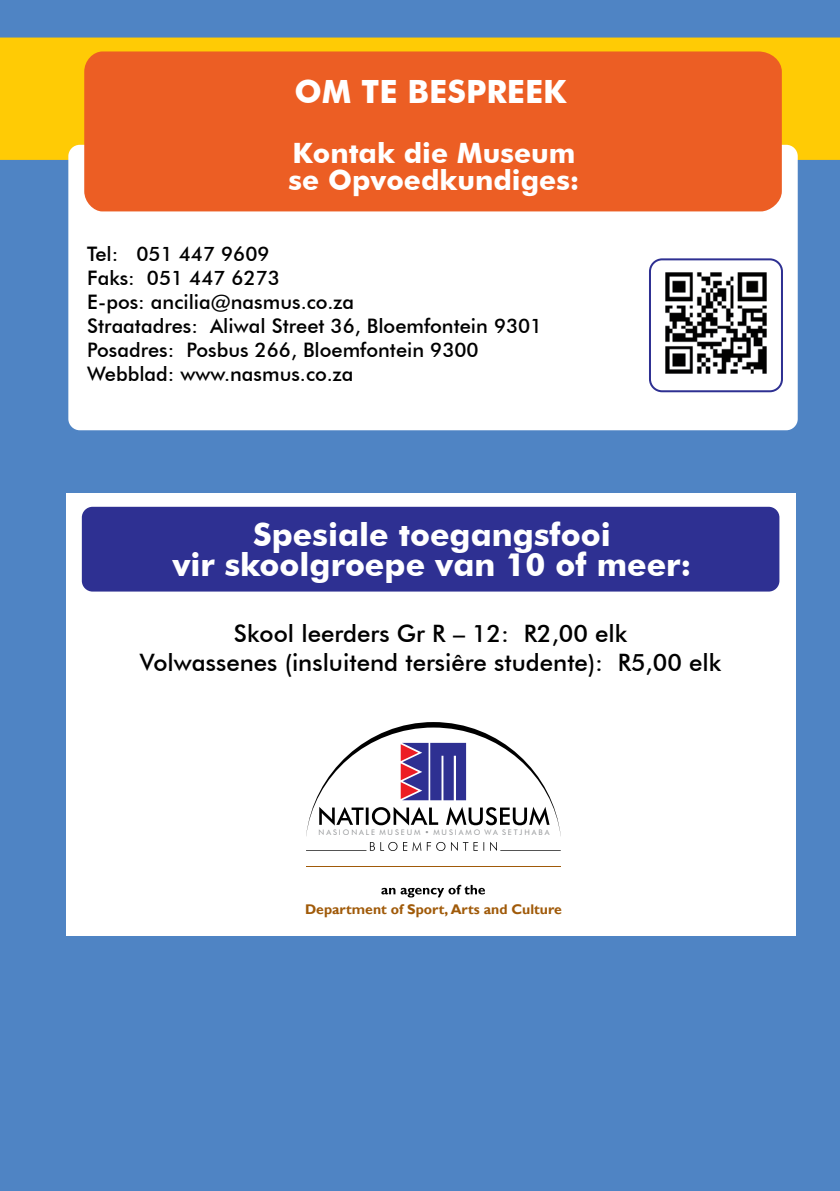
<style>
.page{position:relative;width:840px;height:1191px;background:#fff}
.page>*{position:absolute;margin:0;border:0;box-sizing:border-box;transform-origin:0 0}
.t1{font:700 32px/30.8px "Futura BT";color:#fff;text-align:center}
.t2{font:700 28px/27.6px "Futura BT";color:#fff}
.t3{font:500 24px "Futura BT";color:#000}
.t4{font:500 20px/24px "Futura BT";color:#000}
.t5{font:700 14px "Gill Sans";color:#a05a09}
.t6{font:7.6px "Futura BT";letter-spacing:.25em;color:#939597}
</style>
<div class="page">
<div style="left:0;top:0;width:839px;height:1191px;background:#4f84c4"></div>
<div style="left:0;top:38px;width:839px;height:122px;background:#ffcb05"></div>
<div style="left:68px;top:145px;width:729px;height:285px;background:#fff;border-radius:11px"></div>
<div style="left:648px;top:258px;width:134px;height:134px;border:2px solid #2e3092;border-radius:12px"></div>
<img style="left:665px;top:272px;width:102px;height:102px">
<div style="left:84px;top:51px;width:697px;height:160px;background:#ec5e24"></div>
<div style="left:66px;top:493px;width:728px;height:443px;background:#fff"></div>
<div style="left:82px;top:507px;width:697px;height:84px;background:#2e3092;border-radius:11px"></div>
<hr style="left:306px;top:866px;width:254px;height:1px;background:#a05a09">
<svg style="left:306px;top:722px;width:254px;height:129px"></svg>
<svg style="left:381px;top:884px;width:103px;height:13px"></svg>
<h1 class="t1" style="left:294px;top:76px;width:273px">OM TE BESPREEK</h1>
<h2 class="t2" style="left:288px;top:139px;width:292px">Kontak die Museum se Opvoedkundiges:</h2>
<p class="t4" style="left:87px;top:242px;width:184px">Tel: 051 447 9609</p>
<p class="t4" style="left:87px;top:266px;width:194px">Faks: 051 447 6273</p>
<p class="t4" style="left:87px;top:290px;width:268px">E-pos: ancilia@nasmus.co.za</p>
<p class="t4" style="left:87px;top:313px;width:456px">Straatadres: Aliwal Street 36, Bloemfontein 9301<br>Posadres: Posbus 266, Bloemfontein 9300</p>
<p class="t4" style="left:87px;top:361px;width:268px">Webblad: www.nasmus.co.za</p>
<h1 class="t1" style="left:172px;top:518px;width:520px">Spesiale toegangsfooi<br>vir skoolgroepe van 10 of meer:</h1>
<p class="t3" style="left:234px;top:619px;width:394px">Skool leerders Gr R – 12: R2,00 elk</p>
<p class="t3" style="left:140px;top:648px;width:582px">Volwassenes (insluitend tersiêre studente): R5,00 elk</p>
<p class="t6" style="left:318px;top:827px;width:232px">NASIONALE MUSEUM • MUSIAMO WA SETJHABA</p>
<p class="t5" style="left:305px;top:900px;width:258px">Department of Sport, Arts and Culture</p>
</div>
